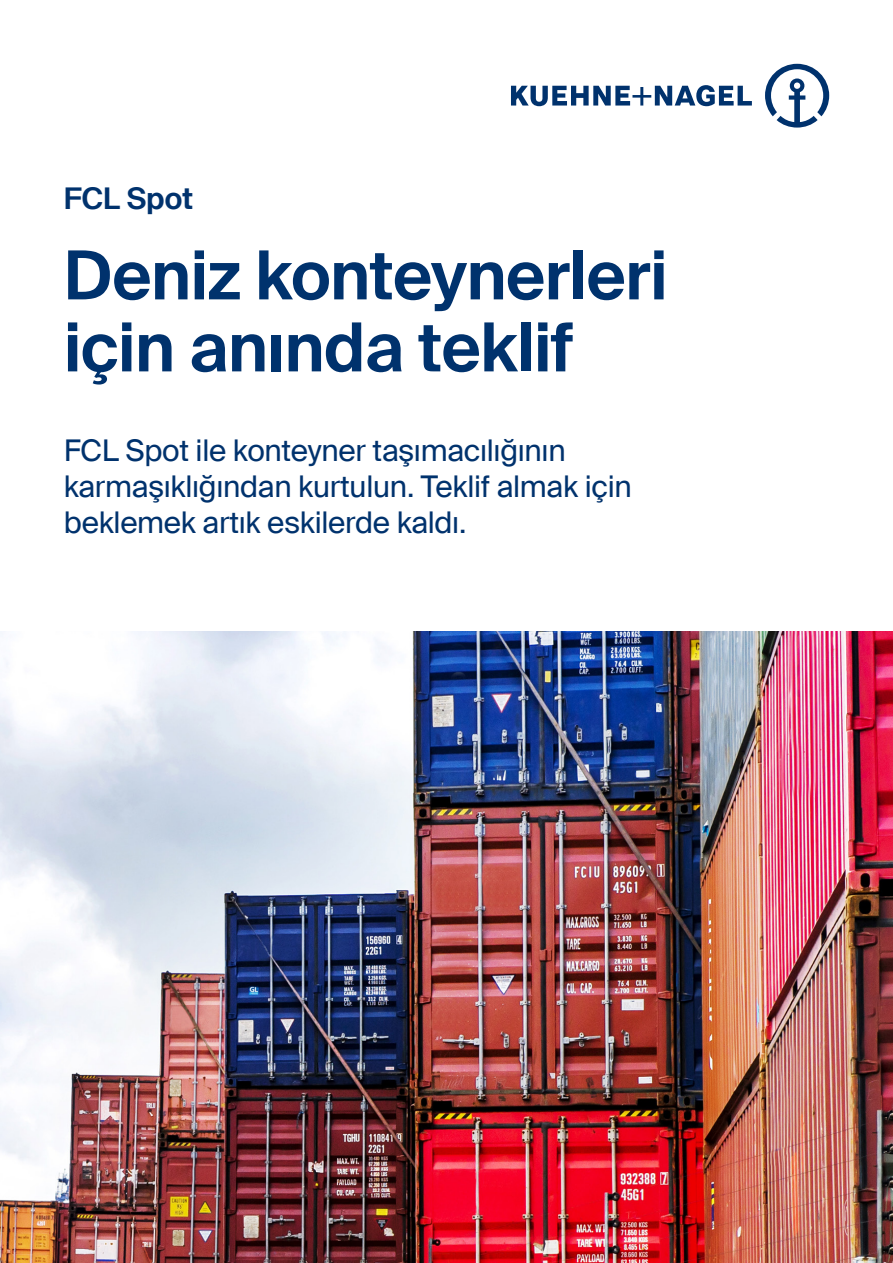
<style>
.page{position:relative;width:893px;height:1263px;background:#fff}
.page>*{position:absolute;margin:0;border:0;box-sizing:border-box;transform-origin:0 0}
.x___45pt{font:600 67.5px/72px "Suisse Intl";letter-spacing:-.01em;color:#00326d}
.x___20pt{font:30px/36px "Suisse Intl";letter-spacing:-.01em;color:#00326d}
.x___20pt-2{font:600 30px "Suisse Intl";color:#00326d}
</style>
<div class="page">
<img style="left:0;top:631px;width:893px;height:632px">
<svg style="left:511px;top:64px;width:318px;height:64px"></svg>
<p class="x___20pt-2" style="left:64px;top:181px;width:131px">FCL Spot</p>
<p class="x___45pt" style="left:64px;top:240px;width:605px">Deniz konteynerleri için anında teklif</p>
<p class="x___20pt" style="left:64px;top:433px;width:570px">FCL Spot ile konteyner taşımacılığının karmaşıklığından kurtulun. Teklif almak için beklemek artık eskilerde kaldı.</p>
</div>
